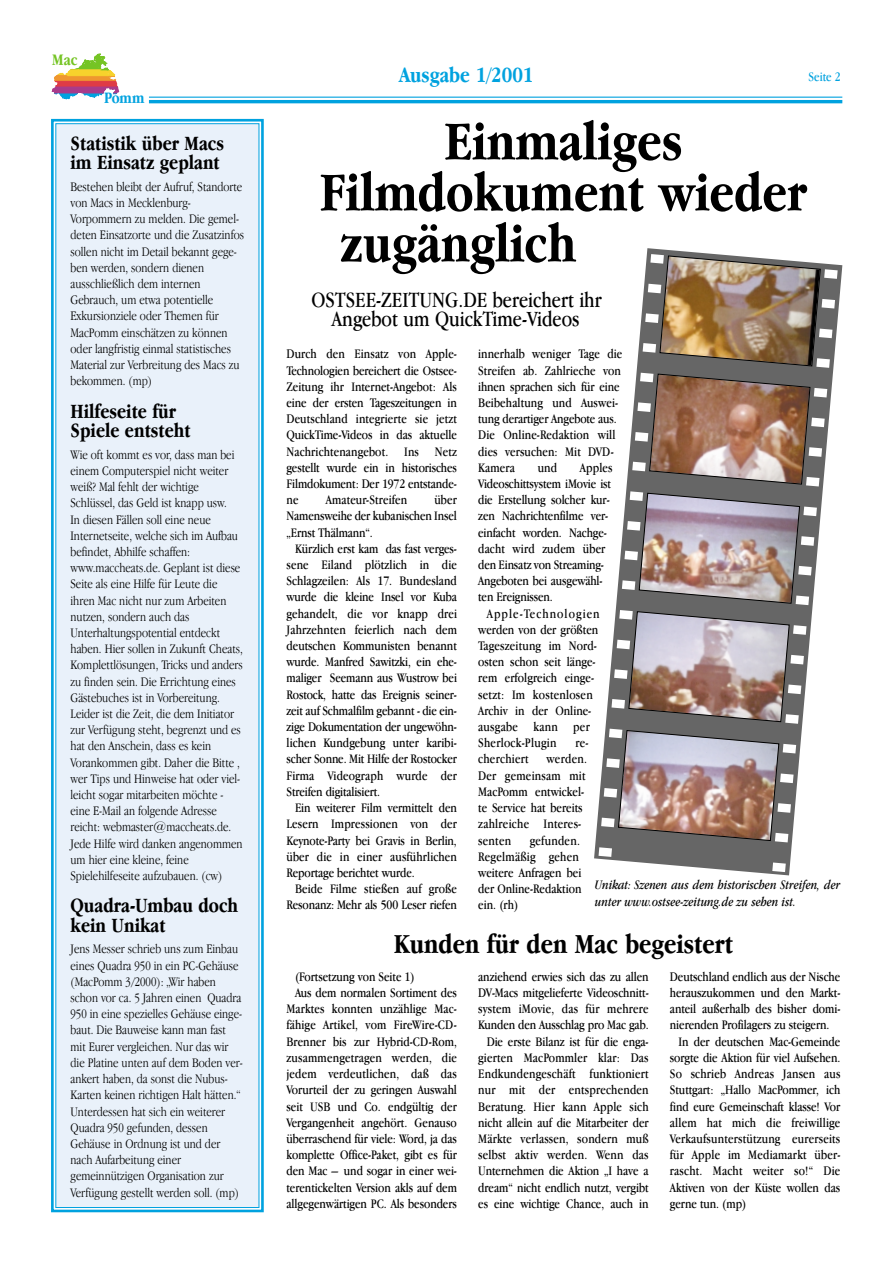
<style>
.page{position:relative;width:893px;height:1262px;background:#fff}
.page>*{position:absolute;margin:0;border:0;box-sizing:border-box;transform-origin:0 0}
.t1{font:700 57px "Apple Garamond";color:#000}
.t2{font:700 28.5px "Apple Garamond";color:#000}
.t3{font:22.5px/19.5px "Apple Garamond";color:#000;text-align:center}
.t4{font:700 22.5px "Apple Garamond";color:#00a2df}
.t5{font:700 21px/19.5px "Apple Garamond";color:#000}
.t6{font:700 16.65px "Apple Garamond";color:#75c424}
.t7{font:700 16.5px "Apple Garamond";color:#00a2df}
.t8{font:13.5px/16.2px "Apple Garamond";letter-spacing:-.005em;color:#000;text-align:justify}
.t9{font:300 13.5px/16.2px "Apple Garamond";color:#000}
.t10{font:13.5px "Apple Garamond";letter-spacing:.015em;color:#000}
.t11{font:13.5px/16.2px "Apple Garamond";letter-spacing:.02em;color:#000}
.t12{font:italic 13.5px/16.2px "Apple Garamond";color:#000}
.t13{font:13.5px "Apple Garamond";color:#00a2df}
</style>
<div class="page">
<div style="left:56px;top:124px;width:202px;height:1083px;background:#e9f1fa"></div>
<div style="left:51px;top:119px;width:213px;height:1093px;border:3px solid #00a2df"></div>
<hr style="left:149px;top:100px;width:693px;height:3px;background:#00a2df">
<hr style="left:149px;top:97px;width:693px;height:1px;background:#00a2df">
<svg style="left:52px;top:54px;width:67px;height:45px"></svg>
<img style="left:598px;top:254px;width:239px;height:618px">
<p class="t6" style="left:52px;top:53px;width:27px">Mac</p>
<p class="t7" style="left:104px;top:92px;width:42px">Pomm</p>
<h3 class="t5" style="left:71px;top:135px;width:155px">Statistik über Macs im Einsatz geplant</h3>
<p class="t9" style="left:71px;top:179px;width:175px">Bestehen bleibt der Aufruf, Standorte von Macs in Mecklenburg-<br>Vorpommern zu melden. Die gemel&shy;deten Einsatzorte und die Zusatzinfos sollen nicht im Detail bekannt gege&shy;ben werden, sondern dienen ausschließlich dem internen<br>Gebrauch, um etwa potentielle<br>Exkursionziele oder Themen für<br>MacPomm einschätzen zu können oder langfristig einmal statistisches<br>Material zur Verbreitung des Macs zu bekommen. (mp)</p>
<h3 class="t5" style="left:71px;top:403px;width:121px">Hilfeseite für<br>Spiele entsteht</h3>
<p class="t9" style="left:71px;top:447px;width:174px">Wie oft kommt es vor, dass man bei einem Computerspiel nicht weiter weiß? Mal fehlt der wichtige Schlüssel, das Geld ist knapp usw.<br>In diesen Fällen soll eine neue Internetseite, welche sich im Aufbau befindet, Abhilfe schaffen: www.maccheats.de. Geplant ist diese Seite als eine Hilfe für Leute die ihren Mac nicht nur zum Arbeiten nutzen, sondern auch das Unterhaltungspotential entdeckt haben. Hier sollen in Zukunft Cheats, Komplettlösungen, Tricks und anders zu finden sein. Die Errichtung eines Gästebuches ist in Vorbereitung.<br>Leider ist die Zeit, die dem Initiator zur Verfügung steht, begrenzt und es hat den Anschein, dass es kein Vorankommen gibt. Daher die Bitte , wer Tips und Hinweise hat oder viel&shy;leicht sogar mitarbeiten möchte - eine E-Mail an folgende Adresse reicht: webmaster@maccheats.de.<br>Jede Hilfe wird danken angenommen um hier eine kleine, feine Spielehilfeseite aufzubauen. (cw)</p>
<h3 class="t5" style="left:71px;top:897px;width:169px">Quadra-Umbau doch kein Unikat</h3>
<p class="t9" style="left:71px;top:942px;width:174px">Jens Messer schrieb uns zum Einbau eines Quadra 950 in ein PC-Gehäuse (MacPomm 3/2000): „Wir haben schon vor ca. 5 Jahren einen Quadra 950 in eine spezielles Gehäuse einge&shy;baut. Die Bauweise kann man fast mit Eurer vergleichen. Nur das wir die Platine unten auf dem Boden ver&shy;ankert haben, da sonst die Nubus-Karten keinen richtigen Halt hätten.“ Unterdessen hat sich ein weiterer Quadra 950 gefunden, dessen Gehäuse in Ordnung ist und der nach Aufarbeitung einer gemeinnützigen Organisation zur Verfügung gestellt werden soll. (mp)</p>
<h3 class="t4" style="left:399px;top:66px;width:136px">Ausgabe 1/2001</h3>
<p class="t13" style="left:808px;top:71px;width:34px">Seite 2</p>
<h1 class="t1" style="left:444px;top:119px;width:239px">Einmaliges</h1>
<h1 class="t1" style="left:320px;top:170px;width:488px">Filmdokument wieder</h1>
<h1 class="t1" style="left:340px;top:221px;width:238px">zugänglich</h1>
<h3 class="t3" style="left:311px;top:291px;width:292px">OSTSEE-ZEITUNG.DE bereichert ihr<br>Angebot um QuickTime-Videos</h3>
<p class="t8" style="left:286px;top:347px;width:172px">Durch den Einsatz von Apple-Technologien bereichert die Ostsee-Zeitung ihr Internet-Angebot: Als eine der ersten Tageszeitungen in Deutschland integrierte sie jetzt QuickTime-Videos in das aktuelle Nachrichtenangebot. Ins Netz gestellt wurde ein in historisches Filmdokument: Der 1972 entstande&shy;ne</p>
<p class="t8" style="left:286px;top:493px;width:172px;text-indent:148px">über Namensweihe der kubanischen Insel „Ernst Thälmann“.</p>
<p class="t8" style="left:286px;top:541px;width:172px;text-indent:9px">Kürzlich erst kam das fast verges&shy;sene Eiland plötzlich in die Schlagzeilen: Als 17. Bundesland wurde die kleine Insel vor Kuba gehandelt, die vor knapp drei Jahrzehnten feierlich nach dem deutschen Kommunisten benannt wurde. Manfred Sawitzki, ein ehe&shy;maliger Seemann aus Wustrow bei Rostock, hatte das Ereignis seiner&shy;zeit auf Schmalfilm gebannt - die ein&shy;zige Dokumentation der ungewöhn&shy;lichen Kundgebung unter karibi&shy;scher Sonne. Mit Hilfe der Rostocker Firma Videograph wurde der Streifen digitalisiert.</p>
<p class="t8" style="left:286px;top:800px;width:172px;text-indent:9px">Ein weiterer Film vermittelt den Lesern Impressionen von der Keynote-Party bei Gravis in Berlin, über die in einer ausführlichen Reportage berichtet wurde.</p>
<p class="t8" style="left:286px;top:881px;width:172px;text-align:right">Beide Filme stießen auf große<br>Resonanz: Mehr als 500 Leser riefen</p>
<p class="t8" style="left:326px;top:493px;width:83px">Amateur-Streifen</p>
<p class="t8" style="left:478px;top:347px;width:146px;text-align:left">innerhalb weniger Tage die<br>Streifen ab. Zahlrieche von ihnen sprachen sich für eine<br>Beibehaltung und Auswei&shy;tung derartiger Angebote aus.<br>Die Online-Redaktion will dies versuchen: Mit DVD-<br>Kamera</p>
<p class="t8" style="left:478px;top:460px;width:136px;text-align:left;text-indent:102px">Apples<br>Videoschittsystem iMovie ist die Erstellung solcher kur&shy;zen Nachrichtenfilme ver&shy;einfacht worden. Nachge&shy;dacht wird zudem über den Einsatz von Streaming-<br>Angeboten bei ausgewähl&shy;ten Ereignissen.</p>
<p class="t8" style="left:478px;top:606px;width:123px;text-align:left;text-indent:9px">Apple-Technologien werden von der größten<br>Tageszeitung im Nord&shy;osten schon seit länge&shy;rem erfolgreich einge&shy;setzt: Im kostenlosen<br>Archiv in der Online&shy;ausgabe kann per<br>Sherlock-Plugin</p>
<p class="t8" style="left:537px;top:460px;width:21px">und</p>
<p class="t8" style="left:575px;top:736px;width:15px">re-</p>
<p class="t11" style="left:478px;top:752px;width:110px;text-indent:68px">werden.<br>Der gemeinsam mit<br>MacPomm entwickel&shy;te Service hat bereits zahlreiche Interes&shy;senten</p>
<p class="t11" style="left:478px;top:752px;width:52px">cherchiert</p>
<p class="t8" style="left:478px;top:833px;width:105px;text-align:left;text-indent:51px">gefunden.<br>Regelmäßig gehen weitere Anfragen bei der Online-Redaktion ein. (rh)</p>
<p class="t12" style="left:595px;top:878px;width:247px">Unikat: Szenen aus dem historischen Streifen, der unter www.ostsee-zeitung.de zu sehen ist.</p>
<h2 class="t2" style="left:393px;top:933px;width:341px">Kunden für den Mac begeistert</h2>
<p class="t8" style="left:295px;top:969px;width:121px">(Fortsetzung von Seite 1)</p>
<p class="t8" style="left:295px;top:985px;width:163px">Aus dem normalen Sortiment des</p>
<p class="t8" style="left:286px;top:1002px;width:172px">Marktes konnten unzählige Mac-</p>
<p class="t8" style="left:286px;top:1018px;width:172px">fähige Artikel, vom FireWire-CD-</p>
<p class="t8" style="left:286px;top:1034px;width:172px">Brenner bis zur Hybrid-CD-Rom,</p>
<p class="t10" style="left:286px;top:1052px;width:172px">zusammengetragen werden, die</p>
<p class="t10" style="left:286px;top:1068px;width:172px">jedem verdeutlichen, daß das</p>
<p class="t8" style="left:286px;top:1083px;width:172px">Vorurteil der zu geringen Auswahl</p>
<p class="t8" style="left:286px;top:1099px;width:172px">seit USB und Co. endgültig der</p>
<p class="t8" style="left:286px;top:1115px;width:172px">Vergangenheit angehört. Genauso</p>
<p class="t8" style="left:286px;top:1131px;width:172px">überraschend für viele: Word, ja das</p>
<p class="t8" style="left:286px;top:1147px;width:172px">komplette Office-Paket, gibt es für</p>
<p class="t8" style="left:286px;top:1164px;width:172px">den Mac – und sogar in einer wei-</p>
<p class="t8" style="left:286px;top:1180px;width:172px">terentickelten Version akls auf dem</p>
<p class="t8" style="left:286px;top:1196px;width:172px">allgegenwärtigen PC. Als besonders</p>
<p class="t8" style="left:478px;top:969px;width:172px;text-align:right">anziehend erwies sich das zu allen<br>DV-Macs mitgelieferte Videoschnitt&shy;system iMovie, das für mehrere<br>Kunden den Ausschlag pro Mac gab.<br>Die erste Bilanz ist für die enga&shy;gierten MacPommler klar: Das<br>Endkundengeschäft funktioniert nur mit der entsprechenden<br>Beratung. Hier kann Apple sich nicht allein auf die Mitarbeiter der<br>Märkte verlassen, sondern muß selbst aktiv werden. Wenn das<br>Unternehmen die Aktion „I have a dream“ nicht endlich nutzt, vergibt es eine wichtige Chance, auch in</p>
<p class="t8" style="left:670px;top:969px;width:172px">Deutschland endlich aus der Nische</p>
<p class="t8" style="left:670px;top:985px;width:172px">herauszukommen und den Markt-</p>
<p class="t8" style="left:670px;top:1002px;width:172px">anteil außerhalb des bisher domi-</p>
<p class="t8" style="left:670px;top:1018px;width:161px">nierenden Profilagers zu steigern.</p>
<p class="t8" style="left:678px;top:1034px;width:163px">In der deutschen Mac-Gemeinde</p>
<p class="t8" style="left:670px;top:1050px;width:172px">sorgte die Aktion für viel Aufsehen.</p>
<p class="t10" style="left:670px;top:1068px;width:172px">So schrieb Andreas Jansen aus</p>
<p class="t8" style="left:670px;top:1083px;width:172px">Stuttgart: „Hallo MacPommer, ich</p>
<p class="t8" style="left:670px;top:1099px;width:172px">find eure Gemeinschaft klasse! Vor</p>
<p class="t10" style="left:670px;top:1117px;width:172px">allem hat mich die freiwillige</p>
<p class="t10" style="left:670px;top:1133px;width:172px">Verkaufsunterstützung eurerseits</p>
<p class="t10" style="left:670px;top:1149px;width:172px">für Apple im Mediamarkt über-</p>
<p class="t10" style="left:670px;top:1165px;width:172px">rascht. Macht weiter so!“ Die</p>
<p class="t8" style="left:670px;top:1180px;width:172px">Aktiven von der Küste wollen das</p>
<p class="t8" style="left:670px;top:1196px;width:78px">gerne tun. (mp)</p>
</div>
